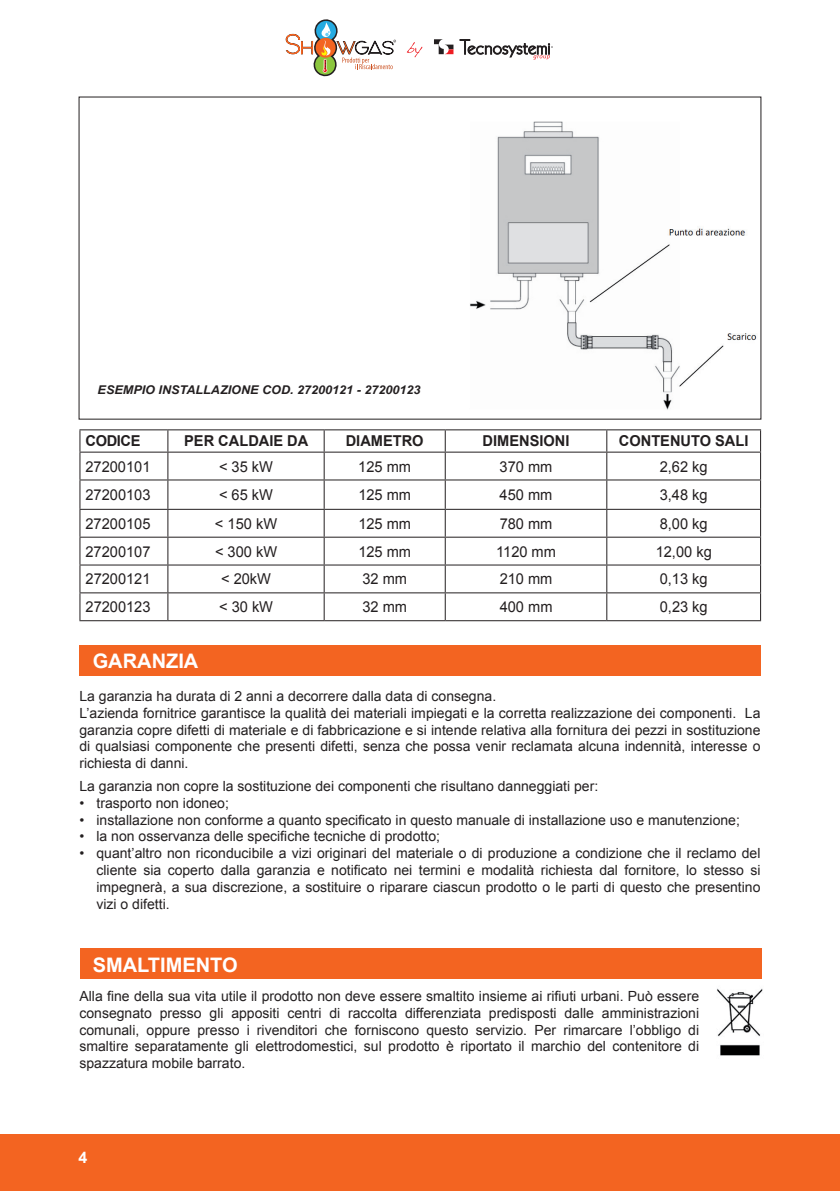
<style>
.page{position:relative;width:840px;height:1191px;background:#fff}
.page>*{position:absolute;margin:0;border:0;box-sizing:border-box;transform-origin:0 0}
.t1{font:700 20px "Arial";color:#fff}
.t2{font:700 16px "Arial";color:#fff}
.t3{font:15px "Arial";color:#231f20}
.t4{font:700 15px "Arial";color:#231f20}
.t5{font:14px/16.8px "Arial";color:#231f20;text-align:justify}
.t6{font:italic 700 12px "Arial";color:#231f20;scale:1.05 1}
</style>
<div class="page">
<hr style="left:839px;top:1134px;width:1px;height:57px;background:#f36421">
<svg style="left:434px;top:39px;width:19px;height:15px"></svg>
<svg style="left:459px;top:39px;width:93px;height:21px"></svg>
<svg style="left:406px;top:42px;width:16px;height:15px"></svg>
<svg style="left:285px;top:19px;width:111px;height:58px"></svg>
<div style="left:0;top:1134px;width:839px;height:57px;background:#f36421"></div>
<img style="left:470px;top:121px;width:287px;height:289px">
<svg style="left:80px;top:430px;width:679px;height:190px"></svg>
<hr style="left:79px;top:429px;width:89px;height:1px;background:#231f20">
<hr style="left:168px;top:429px;width:156px;height:1px;background:#231f20">
<hr style="left:324px;top:429px;width:121px;height:1px;background:#231f20">
<hr style="left:445px;top:429px;width:161px;height:1px;background:#231f20">
<hr style="left:606px;top:429px;width:154px;height:1px;background:#231f20">
<hr style="left:79px;top:451px;width:89px;height:1px;background:#231f20">
<hr style="left:168px;top:451px;width:156px;height:1px;background:#231f20">
<hr style="left:324px;top:451px;width:121px;height:1px;background:#231f20">
<hr style="left:445px;top:451px;width:161px;height:1px;background:#231f20">
<hr style="left:606px;top:451px;width:154px;height:1px;background:#231f20">
<hr style="left:79px;top:479px;width:89px;height:1px;background:#231f20">
<hr style="left:168px;top:479px;width:156px;height:1px;background:#231f20">
<hr style="left:324px;top:479px;width:121px;height:1px;background:#231f20">
<hr style="left:445px;top:479px;width:161px;height:1px;background:#231f20">
<hr style="left:606px;top:479px;width:154px;height:1px;background:#231f20">
<hr style="left:79px;top:509px;width:89px;height:1px;background:#231f20">
<hr style="left:168px;top:509px;width:156px;height:1px;background:#231f20">
<hr style="left:324px;top:509px;width:121px;height:1px;background:#231f20">
<hr style="left:445px;top:509px;width:161px;height:1px;background:#231f20">
<hr style="left:606px;top:509px;width:154px;height:1px;background:#231f20">
<hr style="left:79px;top:536px;width:89px;height:1px;background:#231f20">
<hr style="left:168px;top:536px;width:156px;height:1px;background:#231f20">
<hr style="left:324px;top:536px;width:121px;height:1px;background:#231f20">
<hr style="left:445px;top:536px;width:161px;height:1px;background:#231f20">
<hr style="left:606px;top:536px;width:154px;height:1px;background:#231f20">
<hr style="left:79px;top:564px;width:89px;height:1px;background:#231f20">
<hr style="left:168px;top:564px;width:156px;height:1px;background:#231f20">
<hr style="left:324px;top:564px;width:121px;height:1px;background:#231f20">
<hr style="left:445px;top:564px;width:161px;height:1px;background:#231f20">
<hr style="left:606px;top:564px;width:154px;height:1px;background:#231f20">
<hr style="left:79px;top:592px;width:89px;height:1px;background:#231f20">
<svg style="left:79px;top:430px;width:1px;height:190px"></svg>
<hr style="left:168px;top:592px;width:156px;height:1px;background:#231f20">
<svg style="left:167px;top:430px;width:1px;height:190px"></svg>
<hr style="left:324px;top:592px;width:121px;height:1px;background:#231f20">
<svg style="left:323px;top:430px;width:1px;height:190px"></svg>
<hr style="left:445px;top:592px;width:161px;height:1px;background:#231f20">
<svg style="left:444px;top:430px;width:1px;height:190px"></svg>
<hr style="left:606px;top:592px;width:154px;height:1px;background:#231f20">
<svg style="left:606px;top:430px;width:1px;height:190px"></svg>
<svg style="left:759px;top:430px;width:1px;height:164px"></svg>
<hr style="left:79px;top:620px;width:89px;height:1px;background:#231f20">
<hr style="left:168px;top:620px;width:156px;height:1px;background:#231f20">
<hr style="left:324px;top:620px;width:121px;height:1px;background:#231f20">
<hr style="left:445px;top:620px;width:161px;height:1px;background:#231f20">
<hr style="left:606px;top:620px;width:154px;height:1px;background:#231f20">
<div style="left:79px;top:645px;width:681px;height:31px;background:#f36421"></div>
<div style="left:80px;top:948px;width:680px;height:31px;background:#f36421"></div>
<img style="left:717px;top:988px;width:46px;height:68px">
<p class="t6" style="left:98px;top:381px;width:309px">ESEMPIO INSTALLAZIONE COD. 27200121 - 27200123</p>
<p class="t4" style="left:85px;top:431px;width:57px">CODICE</p>
<p class="t4" style="left:184px;top:431px;width:126px">PER CALDAIE DA</p>
<p class="t4" style="left:345px;top:431px;width:79px">DIAMETRO</p>
<p class="t4" style="left:482px;top:431px;width:88px">DIMENSIONI</p>
<p class="t4" style="left:618px;top:431px;width:131px">CONTENUTO SALI</p>
<p class="t3" style="left:85px;top:456px;width:66px">27200101</p>
<p class="t3" style="left:219px;top:456px;width:55px">&lt; 35 kW</p>
<p class="t3" style="left:358px;top:456px;width:54px">125 mm</p>
<p class="t3" style="left:499px;top:456px;width:54px">370 mm</p>
<p class="t3" style="left:659px;top:456px;width:49px">2,62 kg</p>
<p class="t3" style="left:85px;top:485px;width:66px">27200103</p>
<p class="t3" style="left:219px;top:485px;width:55px">&lt; 65 kW</p>
<p class="t3" style="left:358px;top:485px;width:54px">125 mm</p>
<p class="t3" style="left:499px;top:485px;width:54px">450 mm</p>
<p class="t3" style="left:659px;top:485px;width:49px">3,48 kg</p>
<p class="t3" style="left:85px;top:513px;width:66px">27200105</p>
<p class="t3" style="left:215px;top:513px;width:64px">&lt; 150 kW</p>
<p class="t3" style="left:358px;top:513px;width:54px">125 mm</p>
<p class="t3" style="left:499px;top:513px;width:54px">780 mm</p>
<p class="t3" style="left:659px;top:513px;width:49px">8,00 kg</p>
<p class="t3" style="left:85px;top:541px;width:66px">27200107</p>
<p class="t3" style="left:215px;top:541px;width:64px">&lt; 300 kW</p>
<p class="t3" style="left:358px;top:541px;width:54px">125 mm</p>
<p class="t3" style="left:496px;top:541px;width:61px">1120 mm</p>
<p class="t3" style="left:655px;top:541px;width:58px">12,00 kg</p>
<p class="t3" style="left:85px;top:569px;width:66px">27200121</p>
<p class="t3" style="left:221px;top:569px;width:51px">&lt; 20kW</p>
<p class="t3" style="left:362px;top:569px;width:46px">32 mm</p>
<p class="t3" style="left:499px;top:569px;width:54px">210 mm</p>
<p class="t3" style="left:659px;top:569px;width:49px">0,13 kg</p>
<p class="t3" style="left:85px;top:597px;width:66px">27200123</p>
<p class="t3" style="left:219px;top:597px;width:55px">&lt; 30 kW</p>
<p class="t3" style="left:362px;top:597px;width:46px">32 mm</p>
<p class="t3" style="left:499px;top:597px;width:54px">400 mm</p>
<p class="t3" style="left:659px;top:597px;width:49px">0,23 kg</p>
<h1 class="t1" style="left:93px;top:648px;width:107px">GARANZIA</h1>
<p class="t5" style="left:79px;top:688px;width:682px;text-align:left">La garanzia ha durata di 2 anni a decorrere dalla data di consegna.<br>L’azienda fornitrice garantisce la qualità dei materiali impiegati e la corretta realizzazione dei componenti. La garanzia copre difetti di materiale e di fabbricazione e si intende relativa alla fornitura dei pezzi in sostituzione di qualsiasi componente che presenti difetti, senza che possa venir reclamata alcuna indennità, interesse o richiesta di danni.</p>
<p class="t5" style="left:79px;top:778px;width:520px">La garanzia non copre la sostituzione dei componenti che risultano danneggiati per:</p>
<p class="t5" style="left:79px;top:794px;width:151px">• trasporto non idoneo;</p>
<p class="t5" style="left:79px;top:811px;width:661px">• installazione non conforme a quanto specificato in questo manuale di installazione uso e manutenzione;</p>
<p class="t5" style="left:79px;top:828px;width:362px">• la non osservanza delle specifiche tecniche di prodotto;</p>
<p class="t5" style="left:96px;top:845px;width:665px;text-indent:-17px">• quant’altro non riconducibile a vizi originari del materiale o di produzione a condizione che il reclamo del cliente sia coperto dalla garanzia e notificato nei termini e modalità richiesta dal fornitore, lo stesso si impegnerà, a sua discrezione, a sostituire o riparare ciascun prodotto o le parti di questo che presentino vizi o difetti.</p>
<h1 class="t1" style="left:93px;top:952px;width:146px">SMALTIMENTO</h1>
<p class="t5" style="left:79px;top:987px;width:621px">Alla fine della sua vita utile il prodotto non deve essere smaltito insieme ai rifiuti urbani. Può essere consegnato presso gli appositi centri di raccolta differenziata predisposti dalle amministrazioni comunali, oppure presso i rivenditori che forniscono questo servizio. Per rimarcare l’obbligo di smaltire separatamente gli elettrodomestici, sul prodotto è riportato il marchio del contenitore di spazzatura mobile barrato.</p>
<p class="t2" style="left:79px;top:1146px;width:10px">4</p>
</div>
